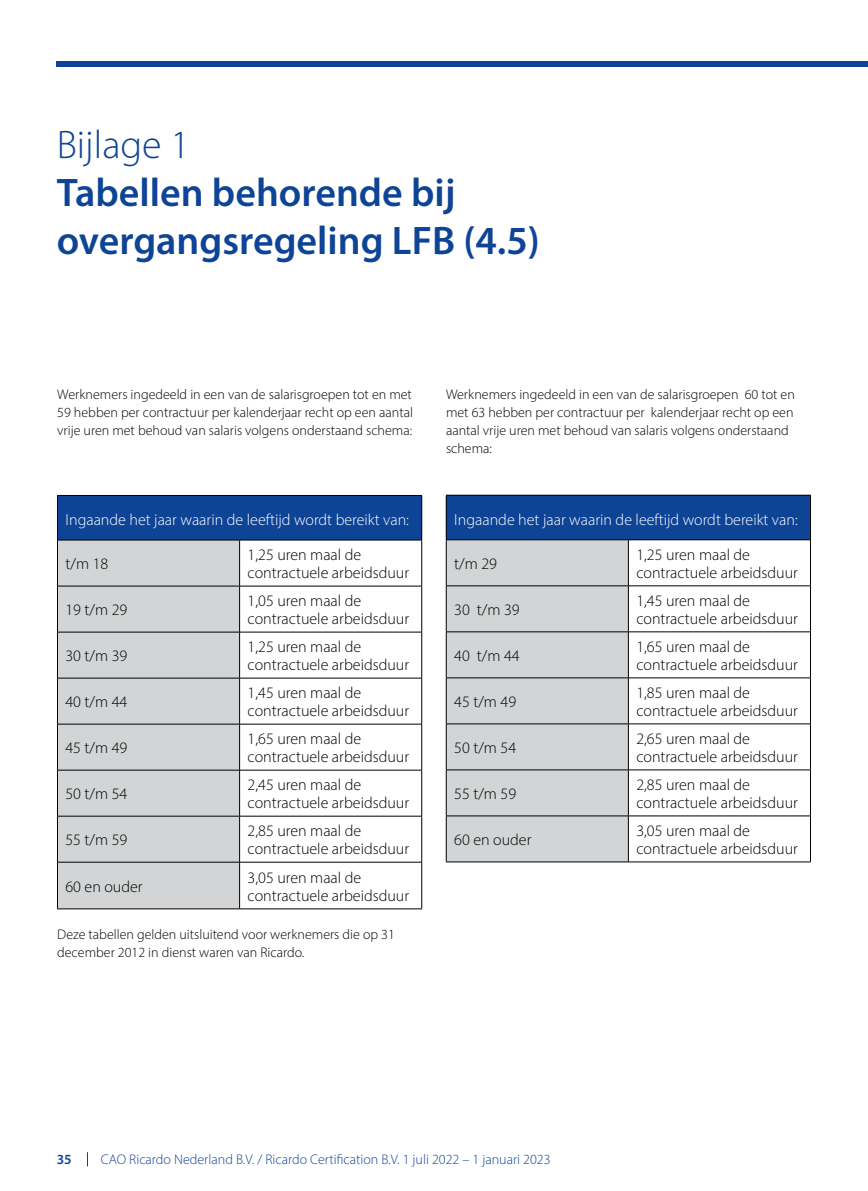
<style>
.page{position:relative;width:868px;height:1191px;background:#fff}
.page>*{position:absolute;margin:0;border:0;box-sizing:border-box;transform-origin:0 0}
.t1{font:600 40px/48px "Myriad Pro";color:#0e4496}
.t2{font:300 40px "Myriad Pro";color:#0e4496}
.t3{font:300 16px/18px "Myriad Pro";color:#000}
.t4{font:300 16px "Myriad Pro";color:#fff}
.t5{font:300 14px/18px "Myriad Pro";color:#000}
.t6{font:300 14px "Myriad Pro";color:#0e4496}
.t7{font:600 14px "Myriad Pro";color:#0e4496}
</style>
<div class="page">
<div style="left:57px;top:61px;width:810px;height:6px;background:#0e4496"></div>
<svg style="left:87px;top:1152px;width:1px;height:14px"></svg>
<div style="left:57px;top:495px;width:364px;height:45px;background:#0e4496"></div>
<div style="left:58px;top:541px;width:181px;height:367px;background:#d3d4d5"></div>
<hr style="left:57px;top:495px;width:182px;height:1px;background:#000">
<hr style="left:57px;top:496px;width:1px;height:44px;background:#000">
<hr style="left:239px;top:495px;width:183px;height:1px;background:#000">
<hr style="left:57px;top:586px;width:1px;height:46px;background:#000">
<hr style="left:57px;top:678px;width:1px;height:46px;background:#000">
<hr style="left:57px;top:770px;width:1px;height:46px;background:#000">
<hr style="left:57px;top:862px;width:1px;height:46px;background:#000">
<hr style="left:57px;top:908px;width:182px;height:1px;background:#000">
<hr style="left:57px;top:540px;width:182px;height:1px;background:#000">
<hr style="left:57px;top:540px;width:1px;height:46px;background:#000">
<hr style="left:239px;top:540px;width:183px;height:1px;background:#000">
<hr style="left:57px;top:586px;width:182px;height:1px;background:#000">
<hr style="left:239px;top:586px;width:183px;height:1px;background:#000">
<hr style="left:57px;top:632px;width:182px;height:1px;background:#000">
<hr style="left:57px;top:632px;width:1px;height:46px;background:#000">
<hr style="left:239px;top:632px;width:183px;height:1px;background:#000">
<hr style="left:57px;top:678px;width:182px;height:1px;background:#000">
<hr style="left:239px;top:678px;width:183px;height:1px;background:#000">
<hr style="left:57px;top:724px;width:182px;height:1px;background:#000">
<hr style="left:57px;top:724px;width:1px;height:46px;background:#000">
<hr style="left:239px;top:724px;width:183px;height:1px;background:#000">
<hr style="left:57px;top:770px;width:182px;height:1px;background:#000">
<hr style="left:239px;top:770px;width:183px;height:1px;background:#000">
<hr style="left:57px;top:816px;width:182px;height:1px;background:#000">
<hr style="left:57px;top:816px;width:1px;height:46px;background:#000">
<hr style="left:239px;top:816px;width:183px;height:1px;background:#000">
<hr style="left:57px;top:862px;width:182px;height:1px;background:#000">
<hr style="left:239px;top:862px;width:183px;height:1px;background:#000">
<hr style="left:421px;top:496px;width:1px;height:44px;background:#000">
<hr style="left:239px;top:540px;width:1px;height:46px;background:#000">
<hr style="left:421px;top:540px;width:1px;height:46px;background:#000">
<hr style="left:239px;top:586px;width:1px;height:46px;background:#000">
<hr style="left:421px;top:586px;width:1px;height:46px;background:#000">
<hr style="left:239px;top:632px;width:1px;height:46px;background:#000">
<hr style="left:421px;top:632px;width:1px;height:46px;background:#000">
<hr style="left:239px;top:678px;width:1px;height:46px;background:#000">
<hr style="left:421px;top:678px;width:1px;height:46px;background:#000">
<hr style="left:239px;top:724px;width:1px;height:46px;background:#000">
<hr style="left:421px;top:724px;width:1px;height:46px;background:#000">
<hr style="left:239px;top:770px;width:1px;height:46px;background:#000">
<hr style="left:421px;top:770px;width:1px;height:46px;background:#000">
<hr style="left:239px;top:816px;width:1px;height:46px;background:#000">
<hr style="left:421px;top:816px;width:1px;height:46px;background:#000">
<hr style="left:239px;top:862px;width:1px;height:46px;background:#000">
<hr style="left:421px;top:862px;width:1px;height:46px;background:#000">
<hr style="left:239px;top:908px;width:183px;height:1px;background:#000">
<div style="left:446px;top:495px;width:364px;height:45px;background:#0e4496"></div>
<div style="left:447px;top:540px;width:181px;height:321px;background:#d3d4d5"></div>
<hr style="left:446px;top:495px;width:182px;height:1px;background:#000">
<hr style="left:446px;top:495px;width:1px;height:44px;background:#000">
<hr style="left:628px;top:495px;width:182px;height:1px;background:#000">
<hr style="left:446px;top:586px;width:1px;height:45px;background:#000">
<hr style="left:446px;top:678px;width:1px;height:45px;background:#000">
<hr style="left:446px;top:770px;width:1px;height:45px;background:#000">
<hr style="left:446px;top:816px;width:1px;height:45px;background:#000">
<hr style="left:446px;top:861px;width:182px;height:1px;background:#000">
<hr style="left:446px;top:539px;width:182px;height:1px;background:#000">
<hr style="left:446px;top:540px;width:1px;height:45px;background:#000">
<hr style="left:628px;top:539px;width:182px;height:1px;background:#000">
<hr style="left:446px;top:585px;width:182px;height:1px;background:#000">
<hr style="left:628px;top:585px;width:182px;height:1px;background:#000">
<hr style="left:446px;top:631px;width:182px;height:1px;background:#000">
<hr style="left:446px;top:632px;width:1px;height:45px;background:#000">
<hr style="left:628px;top:631px;width:182px;height:1px;background:#000">
<hr style="left:446px;top:677px;width:182px;height:1px;background:#000">
<hr style="left:628px;top:677px;width:182px;height:1px;background:#000">
<hr style="left:446px;top:723px;width:182px;height:1px;background:#000">
<hr style="left:446px;top:724px;width:1px;height:45px;background:#000">
<hr style="left:628px;top:723px;width:182px;height:1px;background:#000">
<hr style="left:446px;top:769px;width:182px;height:1px;background:#000">
<hr style="left:628px;top:769px;width:182px;height:1px;background:#000">
<hr style="left:446px;top:815px;width:182px;height:1px;background:#000">
<hr style="left:628px;top:815px;width:182px;height:1px;background:#000">
<hr style="left:810px;top:495px;width:1px;height:44px;background:#000">
<hr style="left:628px;top:540px;width:1px;height:45px;background:#000">
<hr style="left:810px;top:540px;width:1px;height:45px;background:#000">
<hr style="left:628px;top:586px;width:1px;height:45px;background:#000">
<hr style="left:810px;top:586px;width:1px;height:45px;background:#000">
<hr style="left:628px;top:632px;width:1px;height:45px;background:#000">
<hr style="left:810px;top:632px;width:1px;height:45px;background:#000">
<hr style="left:628px;top:678px;width:1px;height:45px;background:#000">
<hr style="left:810px;top:678px;width:1px;height:45px;background:#000">
<hr style="left:628px;top:724px;width:1px;height:45px;background:#000">
<hr style="left:810px;top:724px;width:1px;height:45px;background:#000">
<hr style="left:628px;top:770px;width:1px;height:45px;background:#000">
<hr style="left:810px;top:770px;width:1px;height:45px;background:#000">
<hr style="left:628px;top:816px;width:1px;height:45px;background:#000">
<hr style="left:810px;top:816px;width:1px;height:45px;background:#000">
<hr style="left:628px;top:861px;width:182px;height:1px;background:#000">
<h1 class="t2" style="left:57px;top:120px;width:135px">Bijlage 1</h1>
<h1 class="t1" style="left:57px;top:167px;width:484px">Tabellen behorende bij overgangsregeling LFB (4.5)</h1>
<p class="t5" style="left:57px;top:385px;width:357px;text-align:justify">Werknemers ingedeeld in een van de salarisgroepen tot en met 59 hebben per contractuur per kalenderjaar recht op een aantal vrije uren met behoud van salaris volgens onderstaand schema:</p>
<p class="t4" style="left:65px;top:510px;width:345px">Ingaande het jaar waarin de leeftijd wordt bereikt van:</p>
<p class="t3" style="left:65px;top:554px;width:44px">t/m 18</p>
<p class="t3" style="left:247px;top:545px;width:163px">1,25 uren maal de contractuele arbeidsduur</p>
<p class="t3" style="left:65px;top:600px;width:63px">19 t/m 29</p>
<p class="t3" style="left:247px;top:591px;width:163px">1,05 uren maal de contractuele arbeidsduur</p>
<p class="t3" style="left:65px;top:646px;width:63px">30 t/m 39</p>
<p class="t3" style="left:247px;top:637px;width:163px">1,25 uren maal de contractuele arbeidsduur</p>
<p class="t3" style="left:65px;top:692px;width:63px">40 t/m 44</p>
<p class="t3" style="left:247px;top:683px;width:163px">1,45 uren maal de contractuele arbeidsduur</p>
<p class="t3" style="left:65px;top:738px;width:63px">45 t/m 49</p>
<p class="t3" style="left:247px;top:729px;width:163px">1,65 uren maal de contractuele arbeidsduur</p>
<p class="t3" style="left:65px;top:784px;width:63px">50 t/m 54</p>
<p class="t3" style="left:247px;top:775px;width:163px">2,45 uren maal de contractuele arbeidsduur</p>
<p class="t3" style="left:65px;top:830px;width:63px">55 t/m 59</p>
<p class="t3" style="left:247px;top:821px;width:163px">2,85 uren maal de contractuele arbeidsduur</p>
<p class="t3" style="left:65px;top:877px;width:79px">60 en ouder</p>
<p class="t3" style="left:247px;top:868px;width:163px">3,05 uren maal de contractuele arbeidsduur</p>
<p class="t5" style="left:57px;top:925px;width:339px">Deze tabellen gelden uitsluitend voor werknemers die op 31 december 2012 in dienst waren van Ricardo.</p>
<p class="t5" style="left:446px;top:385px;width:350px">Werknemers ingedeeld in een van de salarisgroepen 60 tot en met 63 hebben per contractuur per kalenderjaar recht op een aantal vrije uren met behoud van salaris volgens onderstaand schema:</p>
<p class="t4" style="left:454px;top:510px;width:345px">Ingaande het jaar waarin de leeftijd wordt bereikt van:</p>
<p class="t3" style="left:454px;top:554px;width:44px">t/m 29</p>
<p class="t3" style="left:636px;top:545px;width:163px">1,25 uren maal de contractuele arbeidsduur</p>
<p class="t3" style="left:454px;top:600px;width:67px">30 t/m 39</p>
<p class="t3" style="left:636px;top:591px;width:163px">1,45 uren maal de contractuele arbeidsduur</p>
<p class="t3" style="left:454px;top:646px;width:67px">40 t/m 44</p>
<p class="t3" style="left:636px;top:637px;width:163px">1,65 uren maal de contractuele arbeidsduur</p>
<p class="t3" style="left:454px;top:692px;width:63px">45 t/m 49</p>
<p class="t3" style="left:636px;top:683px;width:163px">1,85 uren maal de contractuele arbeidsduur</p>
<p class="t3" style="left:454px;top:738px;width:63px">50 t/m 54</p>
<p class="t3" style="left:636px;top:729px;width:163px">2,65 uren maal de contractuele arbeidsduur</p>
<p class="t3" style="left:454px;top:784px;width:63px">55 t/m 59</p>
<p class="t3" style="left:636px;top:775px;width:163px">2,85 uren maal de contractuele arbeidsduur</p>
<p class="t3" style="left:454px;top:830px;width:79px">60 en ouder</p>
<p class="t3" style="left:636px;top:821px;width:163px">3,05 uren maal de contractuele arbeidsduur</p>
<p class="t7" style="left:57px;top:1150px;width:17px">35</p>
<p class="t6" style="left:101px;top:1151px;width:451px">CAO Ricardo Nederland B.V. / Ricardo Certification B.V. 1 juli 2022 – 1 januari 2023</p>
</div>
